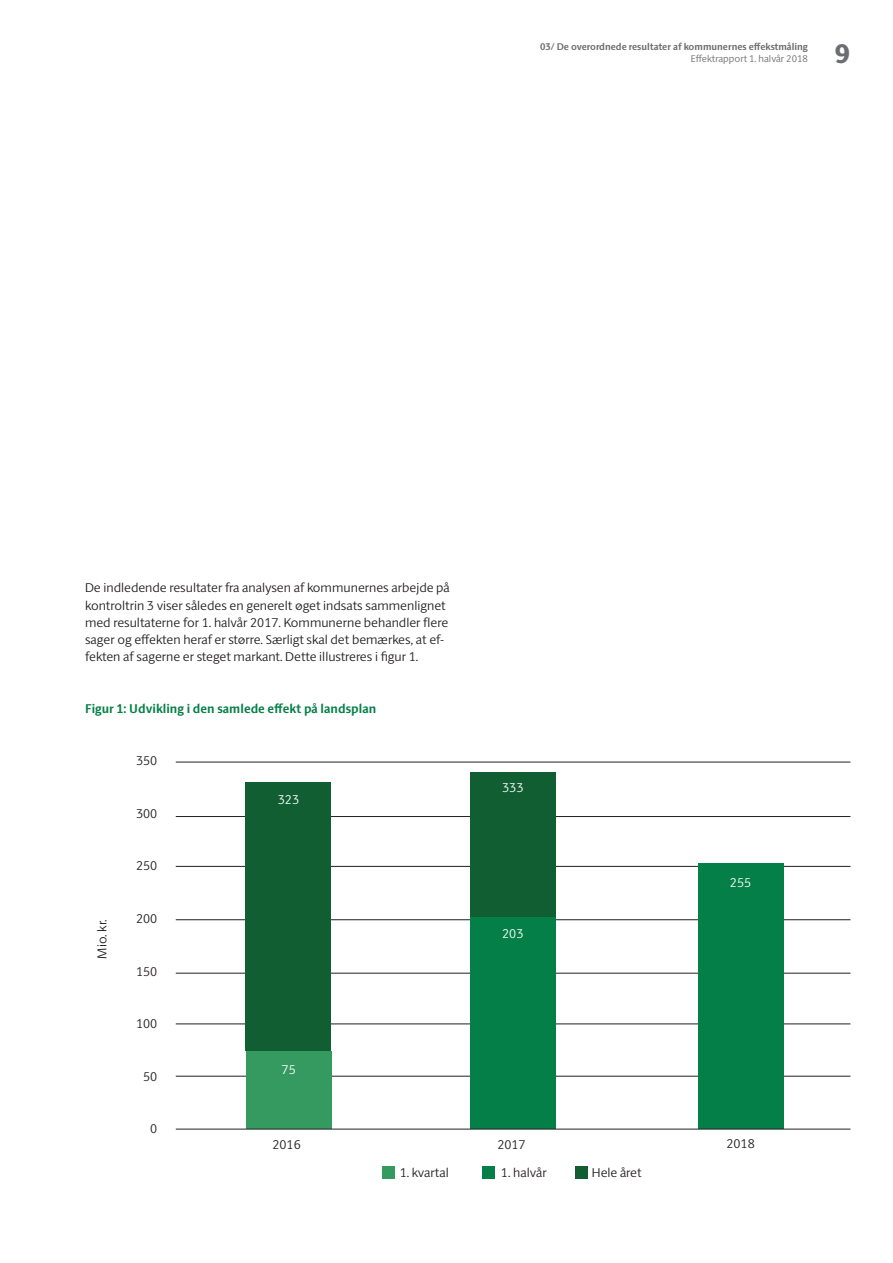
<style>
.page{position:relative;width:893px;height:1263px;background:#fff}
.page>*{position:absolute;margin:0;border:0;box-sizing:border-box;transform-origin:0 0}
.t1{font:800 27px "ID Sans";color:#6c6d70}
.Brødtekst_-_Sans{font:300 12.75px/17.2px "ID Sans";color:#231f20}
.Brødtekst_-_Sans-2{font:700 12.75px "ID Sans";color:#057f48}
.Brødtekst_-_Sans-3{font:300 12.75px "ID Sans";color:#fff}
.t2{font:700 9.75px "ID Sans";color:#6c6d70}
.t3{font:300 9.75px "ID Sans";color:#6c6d70}
</style>
<div class="page">
<hr style="left:176px;top:762px;width:674px;height:1px;background:#231f20">
<hr style="left:176px;top:816px;width:674px;height:1px;background:#231f20">
<hr style="left:176px;top:866px;width:674px;height:1px;background:#231f20">
<hr style="left:176px;top:919px;width:674px;height:1px;background:#231f20">
<hr style="left:176px;top:973px;width:674px;height:1px;background:#231f20">
<hr style="left:176px;top:1024px;width:674px;height:1px;background:#231f20">
<hr style="left:176px;top:1076px;width:674px;height:1px;background:#231f20">
<div style="left:246px;top:782px;width:85px;height:269px;background:#105e32"></div>
<div style="left:575px;top:1166px;width:13px;height:13px;background:#105e32"></div>
<div style="left:470px;top:916px;width:85px;height:212px;background:#057f48"></div>
<div style="left:698px;top:864px;width:85px;height:265px;background:#057f48"></div>
<div style="left:246px;top:1051px;width:85px;height:77px;background:#359a5f"></div>
<hr style="left:176px;top:1129px;width:674px;height:1px;background:#231f20">
<div style="left:382px;top:1166px;width:13px;height:13px;background:#359a5f"></div>
<div style="left:482px;top:1166px;width:13px;height:13px;background:#057f48"></div>
<div style="left:470px;top:772px;width:85px;height:144px;background:#105e32"></div>
<p class="t2" style="left:540px;top:41px;width:269px">03/ De overordnede resultater af kommunernes effekstmåling</p>
<p class="t3" style="left:691px;top:53px;width:119px">Effektrapport 1. halvår 2018</p>
<h1 class="t1" style="left:835px;top:37px;width:17px">9</h1>
<p class="Brødtekst_-_Sans" style="left:85px;top:579px;width:366px">De indledende resultater fra analysen af kommunernes arbejde på kontroltrin 3 viser således en generelt øget indsats sammenlignet med resultaterne for 1. halvår 2017. Kommunerne behandler flere sager og effekten heraf er større. Særligt skal det bemærkes, at ef&shy;fekten af sagerne er steget markant. Dette illustreres i figur 1.</p>
<p class="Brødtekst_-_Sans-2" style="left:85px;top:701px;width:293px">Figur 1: Udvikling i den samlede effekt på landsplan</p>
<p class="Brødtekst_-_Sans" style="left:93px;top:958px;width:40px;rotate:-90deg">Mio. kr.</p>
<p class="Brødtekst_-_Sans" style="left:136px;top:752px;width:23px">350</p>
<p class="Brødtekst_-_Sans" style="left:136px;top:805px;width:23px">300</p>
<p class="Brødtekst_-_Sans" style="left:136px;top:857px;width:23px">250</p>
<p class="Brødtekst_-_Sans" style="left:136px;top:910px;width:23px">200</p>
<p class="Brødtekst_-_Sans" style="left:136px;top:962px;width:23px">150</p>
<p class="Brødtekst_-_Sans" style="left:136px;top:1015px;width:23px">100</p>
<p class="Brødtekst_-_Sans" style="left:143px;top:1067px;width:16px">50</p>
<p class="Brødtekst_-_Sans" style="left:150px;top:1120px;width:9px">0</p>
<p class="Brødtekst_-_Sans-3" style="left:278px;top:791px;width:23px">323</p>
<p class="Brødtekst_-_Sans-3" style="left:282px;top:1061px;width:16px">75</p>
<p class="Brødtekst_-_Sans-3" style="left:502px;top:780px;width:23px">333</p>
<p class="Brødtekst_-_Sans-3" style="left:502px;top:926px;width:23px">203</p>
<p class="Brødtekst_-_Sans-3" style="left:730px;top:874px;width:23px">255</p>
<p class="Brødtekst_-_Sans" style="left:272px;top:1135px;width:30px">2016</p>
<p class="Brødtekst_-_Sans" style="left:497px;top:1135px;width:30px">2017</p>
<p class="Brødtekst_-_Sans" style="left:726px;top:1134px;width:30px">2018</p>
<p class="Brødtekst_-_Sans" style="left:400px;top:1164px;width:51px">1. kvartal</p>
<p class="Brødtekst_-_Sans" style="left:501px;top:1164px;width:47px">1. halvår</p>
<p class="Brødtekst_-_Sans" style="left:592px;top:1164px;width:51px">Hele året</p>
</div>
